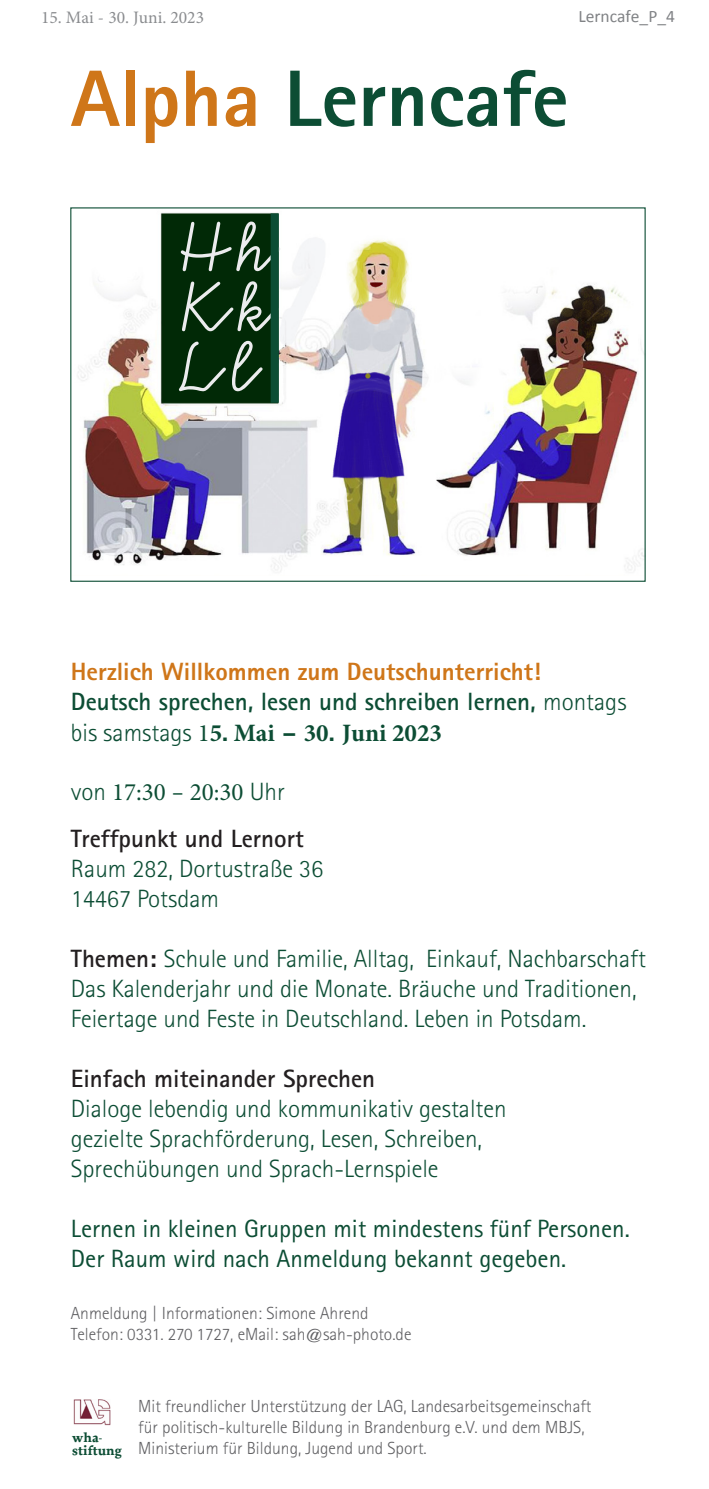
<style>
.page{position:relative;width:709px;height:1489px;background:#fff}
.page>*{position:absolute;margin:0;border:0;box-sizing:border-box;transform-origin:0 0}
.t1{font:800 80px "Rotis Sans Serif";color:#0c4d34}
.t2{font:70px "Verein Latein Ausgangsschrift BQ";color:#ececee}
.t3{font:300 25px/30px "Rotis Sans Serif";color:#0c4d34}
.t4{font:700 25px/30.2px "Rotis Sans Serif";color:#0c4d34}
.t5{font:25px "Rotis Sans Serif";color:#0c4d34}
.t6{font:700 25px "Rotis Sans Serif";color:#231f20}
.t7{font:25px "Minion Pro";color:#0c4d34}
.t8{font:300 17.5px/21px "Rotis Sans Serif";color:#5f5f62}
.t9{font:17.5px "Minion Pro";color:#8a8c8f}
.t10{font:17.5px "Calibri";color:#808285}
.t11{font:700 13.5px "Proforma";color:#0c4d34}
.s1{color:#cf7619}
.s2{font-weight:800;color:#cf7619}
.s3{font-weight:300}
.s4{font-family:"Minion Pro";font-weight:400}
.s5{font-family:"Minion Pro"}
.s6{font-family:"Rotis Sans Serif";font-weight:300}
.s7{font-weight:700;color:#231f20}
</style>
<div class="page">
<img style="left:78px;top:212px;width:565px;height:360px">
<img style="left:73px;top:1399px;width:37px;height:26px">
<div style="left:271px;top:213px;width:8px;height:190px;background:#0c4d34;border:2px solid #0c4d34"></div>
<p class="t9" style="left:41px;top:5px;width:165px">15. Mai - 30. Juni. 2023</p>
<p class="t10" style="left:578px;top:5px;width:98px">Lerncafe_P_4</p>
<p class="t1" style="left:71px;top:48px;width:499px"><span class="s1">Alpha</span> Lerncafe</p>
<p class="t2" style="left:175px;top:215px;width:98px">Hh</p>
<p class="t2" style="left:175px;top:275px;width:97px">Kk</p>
<p class="t2" style="left:175px;top:335px;width:81px">Ll</p>
<p class="t4" style="left:71px;top:656px;width:557px"><span class="s2">Herzlich Willkommen zum Deutschunterricht!<br></span>Deutsch sprechen, lesen und schreiben lernen, <span class="s3">montags bis samstags</span> <span class="s4">1</span><span class="s5">5</span>. <span class="s5">Mai</span> – <span class="s5">30</span>. <span class="s5">Juni 2023</span></p>
<p class="t7" style="left:71px;top:775px;width:215px"><span class="s6">von</span> 17:30 <span class="s6">–</span> 20:30 <span class="s6">Uhr</span></p>
<p class="t6" style="left:71px;top:823px;width:234px">Treffpunkt und Lernort</p>
<p class="t3" style="left:71px;top:853px;width:254px">Raum 282, Dortustraße 36</p>
<p class="t3" style="left:71px;top:883px;width:150px">14467 Potsdam</p>
<p class="t3" style="left:71px;top:943px;width:576px"><span class="s7">Themen:</span> Schule und Familie, Alltag, Einkauf, Nachbarschaft</p>
<p class="t3" style="left:71px;top:973px;width:567px">Das Kalenderjahr und die Monate. Bräuche und Traditionen,<br>Feiertage und Feste in Deutschland. Leben in Potsdam.</p>
<p class="t6" style="left:71px;top:1063px;width:306px">Einfach miteinander Sprechen</p>
<p class="t3" style="left:71px;top:1093px;width:437px">Dialoge lebendig und kommunikativ gestalten</p>
<p class="t3" style="left:71px;top:1123px;width:413px">gezielte Sprachförderung, Lesen, Schreiben,</p>
<p class="t3" style="left:71px;top:1153px;width:369px">Sprechübungen und Sprach-Lernspiele</p>
<p class="t5" style="left:71px;top:1214px;width:560px">Lernen in kleinen Gruppen mit mindestens fünf Personen.</p>
<p class="t5" style="left:71px;top:1244px;width:497px">Der Raum wird nach Anmeldung bekannt gegeben.</p>
<p class="t8" style="left:71px;top:1302px;width:299px">Anmeldung | Informationen: Simone Ahrend</p>
<p class="t8" style="left:71px;top:1323px;width:342px">Telefon: 0331. 270 1727, eMail: sah@sah-photo.de</p>
<p class="t11" style="left:72px;top:1428px;width:32px">wha-</p>
<p class="t11" style="left:72px;top:1441px;width:51px">stiftung</p>
<p class="t8" style="left:138px;top:1395px;width:455px">Mit freundlicher Unterstützung der LAG, Landesarbeitsgemeinschaft für politisch-kulturelle Bildung in Brandenburg e.V. und dem MBJS,<br>Ministerium für Bildung, Jugend und Sport.</p>
</div>
